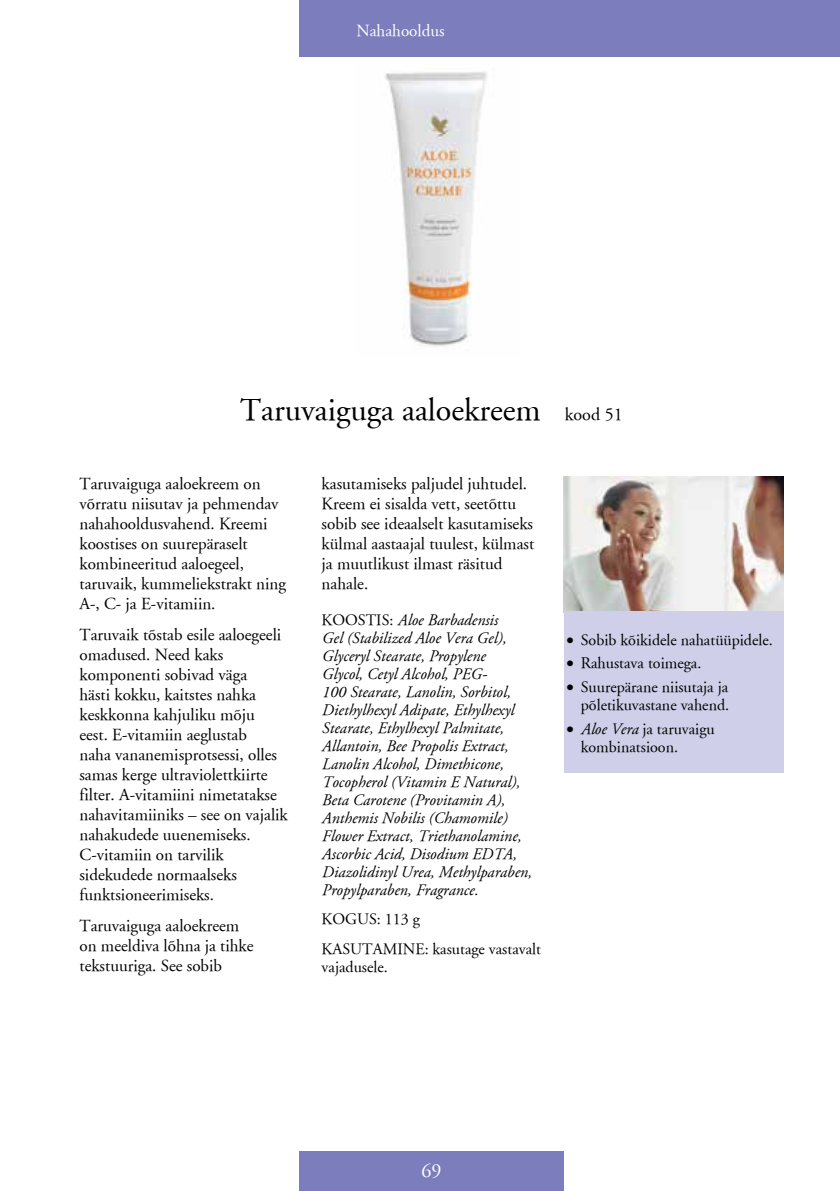
<style>
.page{position:relative;width:840px;height:1191px;background:#fff}
.page>*{position:absolute;margin:0;border:0;box-sizing:border-box;transform-origin:0 0}
.t1{font:32px "Garamond LT";color:#000}
.t2{font:20px "Garamond LT";color:#fff}
.t3{font:17px/20px "Garamond LT";color:#000}
.t4{font:17px "Garamond LT";color:#fff}
.t5{font:italic 16px/18px "Garamond LT";color:#000}
.t6{font:16px/18px "Garamond LT";color:#000}
.s1{font-size:18px}
.s2{font-style:normal}
.s3{font-style:italic}
</style>
<div class="page">
<div style="left:299px;top:1151px;width:264px;height:40px;background:#7b7dbc"></div>
<div style="left:299px;top:0;width:540px;height:57px;background:#7b7dbc"></div>
<img style="left:385px;top:71px;width:102px;height:276px">
<img style="left:563px;top:476px;width:219px;height:135px">
<div style="left:563px;top:611px;width:219px;height:161px;background:#cfcfe9"></div>
<p class="t4" style="left:356px;top:20px;width:90px">Nahahooldus</p>
<h1 class="t1" style="left:240px;top:389px;width:384px">Taruvaiguga aaloekreem <span class="s1">kood 51</span></h1>
<p class="t3" style="left:79px;top:473px;width:208px">Taruvaiguga aaloekreem on võrratu niisutav ja pehmendav nahahooldusvahend. Kreemi koostises on suurepäraselt kombineeritud aaloegeel, taruvaik, kummeliekstrakt ning<br>A-, C- ja E-vitamiin.</p>
<p class="t3" style="left:79px;top:624px;width:210px">Taruvaik tõstab esile aaloegeeli omadused. Need kaks komponenti sobivad väga<br>hästi kokku, kaitstes nahka keskkonna kahjuliku mõju<br>eest. E-vitamiin aeglustab<br>naha vananemisprotsessi, olles samas kerge ultraviolettkiirte filter. A-vitamiini nimetatakse nahavitamiiniks – see on vajalik nahakudede uuenemiseks.<br>C-vitamiin on tarvilik sidekudede normaalseks funktsioneerimiseks.</p>
<p class="t3" style="left:79px;top:916px;width:175px">Taruvaiguga aaloekreem on meeldiva lõhna ja tihke tekstuuriga. See sobib</p>
<p class="t3" style="left:321px;top:473px;width:214px">kasutamiseks paljudel juhtudel.<br>Kreem ei sisalda vett, seetõttu sobib see ideaalselt kasutamiseks külmal aastaajal tuulest, külmast ja muutlikust ilmast räsitud nahale.</p>
<p class="t5" style="left:321px;top:611px;width:211px"><span class="s2">KOOSTIS:</span> Aloe Barbadensis<br>Gel (Stabilized Aloe Vera Gel),<br>Glyceryl Stearate, Propylene<br>Glycol, Cetyl Alcohol, PEG-<br>100 Stearate, Lanolin, Sorbitol,<br>Diethylhexyl Adipate, Ethylhexyl<br>Stearate, Ethylhexyl Palmitate,<br>Allantoin, Bee Propolis Extract,<br>Lanolin Alcohol, Dimethicone,<br>Tocopherol (Vitamin E Natural),<br>Beta Carotene (Provitamin A),<br>Anthemis Nobilis (Chamomile)<br>Flower Extract, Triethanolamine,<br>Ascorbic Acid, Disodium EDTA,<br>Diazolidinyl Urea, Methylparaben,<br>Propylparaben, Fragrance.</p>
<p class="t6" style="left:321px;top:904px;width:221px;line-height:29.4px">KOGUS: 113 g<br>KASUTAMINE: kasutage vastavalt</p>
<p class="t6" style="left:321px;top:957px;width:68px">vajadusele.</p>
<p class="t6" style="left:566px;top:630px;width:207px">• Sobib kõikidele nahatüüpidele.</p>
<p class="t6" style="left:566px;top:654px;width:136px">• Rahustava toimega.</p>
<p class="t6" style="left:566px;top:678px;width:164px;text-align:right">• Suurepärane niisutaja ja põletikuvastane vahend.</p>
<p class="t6" style="left:580px;top:719px;width:135px;text-indent:-14px">• <span class="s3">Aloe Vera</span> ja taruvaigu kombinatsioon.</p>
<p class="t2" style="left:421px;top:1157px;width:21px">69</p>
</div>
